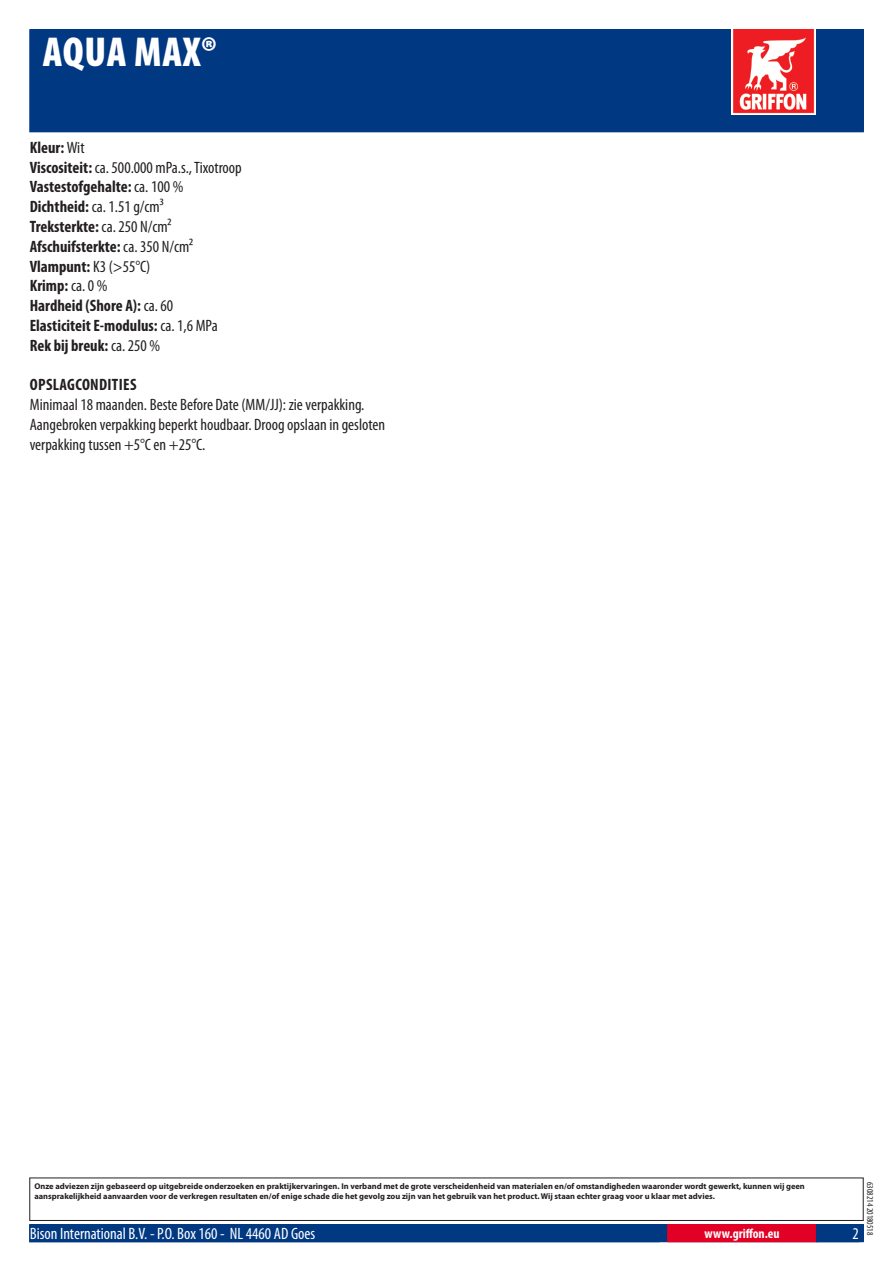
<style>
.page{position:relative;width:893px;height:1263px;background:#fff}
.page>*{position:absolute;margin:0;border:0;box-sizing:border-box;transform-origin:0 0}
.PageHeader{font:900 condensed 42px "Myriad Pro";letter-spacing:.015em;color:#fff}
.Regular{font:condensed 16.5px/19.8px "Myriad Pro";color:#231f20}
.Regular-2{font:700 condensed 16.5px "Myriad Pro";color:#231f20}
.ContactData{font:condensed 16.5px "Myriad Pro";color:#fff}
.Regular-3{font:700 condensed 16.5px "Myriad Pro";letter-spacing:.02em;color:#231f20}
.URL{font:700 condensed 13.5px "Myriad Pro";color:#fff}
.Revisie{font:condensed 9px "Myriad Pro";color:#231f20}
.Disclaimer{font:700 8.4px/10.1px "Myriad Pro";color:#231f20}
.s1{font-weight:400}
.s2{font-weight:700}
</style>
<div class="page">
<div style="left:30px;top:30px;width:833px;height:102px;background:#003882"></div>
<img style="left:731px;top:30px;width:85px;height:85px">
<div style="left:29px;top:1177px;width:835px;height:44px;border:1px solid #231f20"></div>
<div style="left:30px;top:1225px;width:833px;height:17px;background:#003882"></div>
<div style="left:29px;top:1224px;width:835px;height:18px;border:1px solid #003882"></div>
<div style="left:668px;top:1225px;width:148px;height:17px;background:#e20025"></div>
<div style="left:667px;top:1224px;width:150px;height:18px;border:1px solid #e20025"></div>
<p class="PageHeader" style="left:43px;top:25px;width:175px">AQUA MAX®</p>
<p class="Regular-2" style="left:30px;top:137px;width:56px">Kleur: <span class="s1">Wit</span></p>
<p class="Regular" style="left:30px;top:157px;width:214px"><span class="s2">Viscositeit:</span> ca. 500.000 mPa.s., Tixotroop</p>
<p class="Regular-2" style="left:30px;top:176px;width:155px">Vastestofgehalte: <span class="s1">ca. 1 00 %</span></p>
<p class="Regular" style="left:30px;top:197px;width:135px"><span class="s2">Dichtheid:</span> ca. 1 .51 g/cm³</p>
<p class="Regular-2" style="left:30px;top:216px;width:143px">Treksterkte: <span class="s1">ca. 250 N/cm²</span></p>
<p class="Regular-2" style="left:30px;top:236px;width:165px">Afschuifsterkte: <span class="s1">ca. 350 N/cm²</span></p>
<p class="Regular-2" style="left:30px;top:256px;width:122px">Vlampunt: <span class="s1">K3 (&gt;55°C)</span></p>
<p class="Regular-2" style="left:30px;top:275px;width:79px">Krimp: <span class="s1">ca. 0 %</span></p>
<p class="Regular-2" style="left:30px;top:295px;width:145px">Hardheid (Shore A): <span class="s1">ca. 60</span></p>
<p class="Regular-2" style="left:30px;top:315px;width:189px">Elasticiteit E-modulus: <span class="s1">ca. 1 ,6 MPa</span></p>
<p class="Regular-2" style="left:30px;top:335px;width:132px">Rek bij breuk: <span class="s1">ca. 250 %</span></p>
<p class="Regular-3" style="left:30px;top:374px;width:108px">Opslagcondities</p>
<p class="Regular" style="left:30px;top:395px;width:357px">Minimaal 1 8 maanden. Beste Before Date (MM/JJ): zie verpakking.<br>Aangebroken verpakking beperkt houdbaar. Droog opslaan in gesloten verpakking tussen +5°C en +25°C.</p>
<p class="Disclaimer" style="left:34px;top:1181px;width:772px">Onze adviezen zijn gebaseerd op uitgebreide onderzoeken en praktijkervaringen. In verband met de grote verscheidenheid van materialen en/of omstandigheden waaronder wordt gewerkt, kunnen wij geen aansprakelijkheid aanvaarden voor de verkregen resultaten en/of enige schade die het gevolg zou zijn van het gebruik van het product. Wij staan echter graag voor u klaar met advies.</p>
<p class="ContactData" style="left:30px;top:1224px;width:287px">Bison International B.V. - P.O. Box 1 60 - NL 4460 AD Goes</p>
<p class="URL" style="left:704px;top:1225px;width:77px">www.griffon.eu</p>
<p class="Revisie" style="left:875px;top:1182px;width:55px;rotate:90deg">630821 4 201 8051 8</p>
</div>
